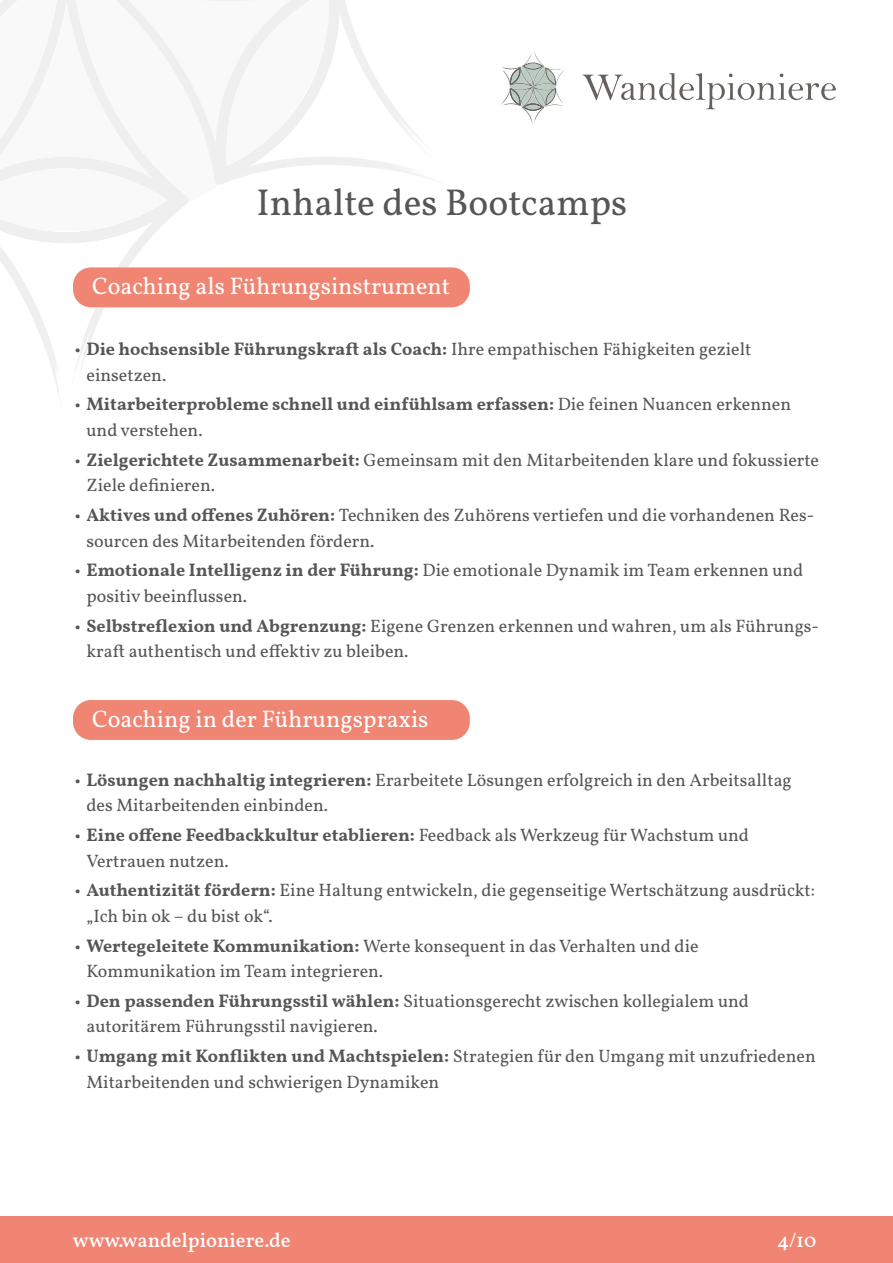
<style>
.page{position:relative;width:893px;height:1263px;background:#fff}
.page>*{position:absolute;margin:0;border:0;box-sizing:border-box;transform-origin:0 0}
.t1{font:37.5px "Vollkorn";color:#575656}
.t2{font:24px "Vollkorn";color:#fff}
.t3{font:500 20.25px "Vollkorn";color:#fff}
.t4{font:18px/25.5px "Vollkorn";color:#575656}
.t5{font:700 18px/25.5px "Vollkorn";color:#575656}
.s1{font-weight:700}
.s2{font-weight:400}
</style>
<div class="page">
<div style="left:0;top:1216px;width:893px;height:47px;background:#f08573"></div>
<img style="left:526px;top:51px;width:14px;height:11px">
<img style="left:526px;top:111px;width:15px;height:13px">
<img style="left:501px;top:69px;width:63px;height:37px">
<img style="left:501px;top:67px;width:9px;height:20px">
<svg style="left:510px;top:62px;width:46px;height:49px"></svg>
<svg style="left:582px;top:73px;width:254px;height:36px"></svg>
<svg style="left:0;top:201px;width:187px;height:42px"></svg>
<svg style="left:211px;top:0;width:133px;height:182px"></svg>
<div style="left:73px;top:267px;width:397px;height:40px;background:#f08573;border-radius:18px"></div>
<div style="left:73px;top:700px;width:397px;height:40px;background:#f08573;border-radius:18px"></div>
<h1 class="t1" style="left:257px;top:175px;width:372px">Inhalte des Bootcamps</h1>
<h2 class="t2" style="left:92px;top:269px;width:360px">Coaching als Führungsinstrument</h2>
<p class="t4" style="left:86px;top:335px;width:666px;text-indent:-14px">∙ <span class="s1">Die hochsensible Führungskraft als Coach:</span> Ihre empathischen Fähigkeiten gezielt einsetzen.</p>
<p class="t5" style="left:86px;top:391px;width:706px;text-indent:-14px"><span class="s2">∙</span> Mitarbeiterprobleme schnell und einfühlsam erfassen: <span class="s2">Die feinen Nuancen erkennen und verstehen.</span></p>
<p class="t4" style="left:86px;top:446px;width:734px;text-indent:-14px">∙ <span class="s1">Zielgerichtete Zusammenarbeit:</span> Gemeinsam mit den Mitarbeitenden klare und fokussierte<br>Ziele definieren.</p>
<p class="t4" style="left:86px;top:501px;width:729px;text-indent:-14px">∙ <span class="s1">Aktives und offenes Zuhören:</span> Techniken des Zuhörens vertiefen und die vorhandenen Res&shy;sourcen des Mitarbeitenden fördern.</p>
<p class="t4" style="left:86px;top:556px;width:718px;text-indent:-14px">∙ <span class="s1">Emotionale Intelligenz in der Führung:</span> Die emotionale Dynamik im Team erkennen und positiv beeinflussen.</p>
<p class="t4" style="left:86px;top:612px;width:734px;text-indent:-14px">∙ <span class="s1">Selbstreflexion und Abgrenzung:</span> Eigene Grenzen erkennen und wahren, um als Führungs&shy;kraft authentisch und effektiv zu bleiben.</p>
<h2 class="t2" style="left:92px;top:701px;width:338px">Coaching in der Führungspraxis</h2>
<p class="t4" style="left:86px;top:766px;width:707px;text-indent:-14px">∙ <span class="s1">Lösungen nachhaltig integrieren:</span> Erarbeitete Lösungen erfolgreich in den Arbeitsalltag des Mitarbeitenden einbinden.</p>
<p class="t4" style="left:86px;top:821px;width:664px;text-indent:-14px">∙ <span class="s1">Eine offene Feedbackkultur etablieren:</span> Feedback als Werkzeug für Wachstum und<br>Vertrauen nutzen.</p>
<p class="t4" style="left:86px;top:876px;width:730px;text-indent:-14px">∙ <span class="s1">Authentizität fördern:</span> Eine Haltung entwickeln, die gegenseitige Wertschätzung ausdrückt: „Ich bin ok – du bist ok“.</p>
<p class="t4" style="left:86px;top:932px;width:614px;text-indent:-14px">∙ <span class="s1">Wertegeleitete Kommunikation:</span> Werte konsequent in das Verhalten und die<br>Kommunikation im Team integrieren.</p>
<p class="t4" style="left:86px;top:987px;width:664px;text-indent:-14px">∙ <span class="s1">Den passenden Führungsstil wählen:</span> Situationsgerecht zwischen kollegialem und autoritärem Führungsstil navigieren.</p>
<p class="t4" style="left:86px;top:1042px;width:731px;text-indent:-14px">∙ <span class="s1">Umgang mit Konflikten und Machtspielen:</span> Strategien für den Umgang mit unzufriedenen<br>Mitarbeitenden und schwierigen Dynamiken</p>
<p class="t3" style="left:73px;top:1225px;width:219px">www.wandelpioniere.de</p>
<p class="t3" style="left:777px;top:1225px;width:41px">4/10</p>
</div>
